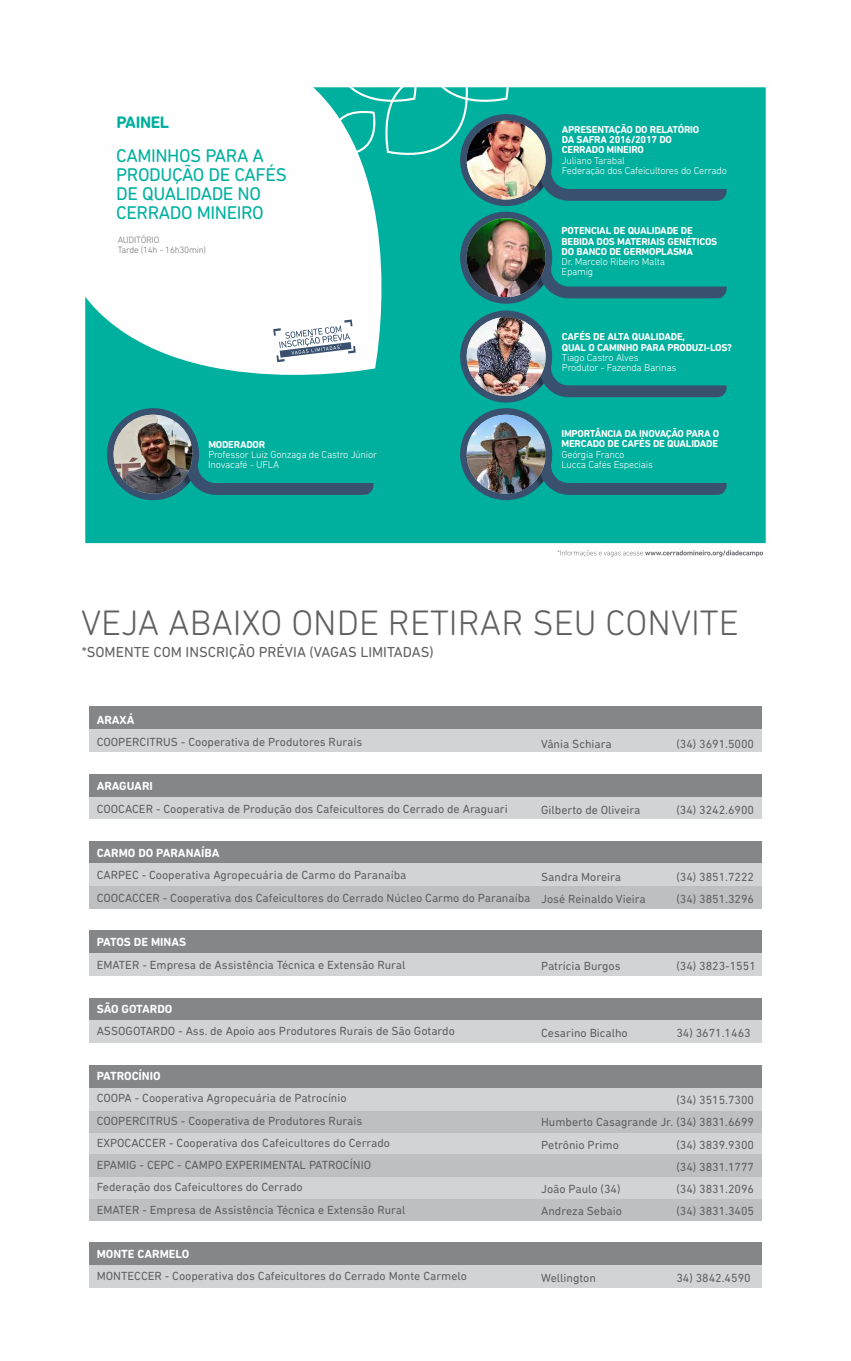
<style>
.page{position:relative;width:851px;height:1361px;background:#fff}
.page>*{position:absolute;margin:0;border:0;box-sizing:border-box;transform-origin:0 0}
.t1{font:300 36px "DIN Next Rounded LT Pro";color:#606062}
.t2{font:18.75px/18.9px "DIN Next Rounded LT Pro";letter-spacing:-.025em;color:#00b09f}
.t3{font:700 16.95px "DIN Next Rounded LT Pro";letter-spacing:-.025em;color:#00b09f}
.t4{font:14.7px "DIN Next Rounded LT Pro";color:#606062}
.t5{font:12px/22.2px "DIN Next Rounded LT Pro";color:#606062}
.t6{font:700 12px "DIN Next Rounded LT Pro";color:#fefefe}
.t7{font:700 10.2px/10.4px "DIN Next Rounded LT Pro";letter-spacing:-.025em;color:#fefefe}
.t8{font:300 10.2px/10.4px "DIN Next Rounded LT Pro";letter-spacing:-.025em;color:#fefefe}
.t9{font:300 9.3px/9.3px "DIN Next Rounded LT Pro";letter-spacing:-.025em;color:#727376}
</style>
<div class="page">
<div style="left:82px;top:84px;width:686px;height:462px;background:#00b09f"></div>
<svg style="left:86px;top:88px;width:296px;height:287px;background:#ecf8f7"></svg>
<div style="left:79px;top:81px;width:692px;height:468px;border:6px solid #fefefe"></div>
<svg style="left:557px;top:550px;width:206px;height:7px"></svg>
<svg style="left:460px;top:408px;width:266px;height:92px"></svg>
<img style="left:466px;top:415px;width:79px;height:78px;border-radius:50%">
<svg style="left:460px;top:212px;width:266px;height:92px"></svg>
<img style="left:466px;top:218px;width:79px;height:79px;border-radius:50%">
<svg style="left:460px;top:310px;width:266px;height:92px"></svg>
<img style="left:466px;top:317px;width:79px;height:79px;border-radius:50%">
<svg style="left:331px;top:84px;width:395px;height:122px"></svg>
<svg style="left:273px;top:319px;width:83px;height:43px;background:#cfd5dc"></svg>
<svg style="left:107px;top:408px;width:266px;height:92px"></svg>
<img style="left:114px;top:415px;width:78px;height:78px;border-radius:50%">
<div style="left:89px;top:1265px;width:672px;height:22px;background:#d2d3d5"></div>
<div style="left:89px;top:1198px;width:672px;height:22px;background:#bdbfc1"></div>
<div style="left:89px;top:1243px;width:672px;height:22px;background:#848688"></div>
<div style="left:89px;top:1176px;width:672px;height:22px;background:#d2d3d5"></div>
<div style="left:89px;top:1132px;width:672px;height:22px;background:#d2d3d5"></div>
<div style="left:89px;top:1154px;width:672px;height:22px;background:#bdbfc1"></div>
<div style="left:89px;top:1066px;width:672px;height:22px;background:#848688"></div>
<div style="left:89px;top:1110px;width:672px;height:22px;background:#bdbfc1"></div>
<div style="left:89px;top:1088px;width:672px;height:22px;background:#d2d3d5"></div>
<div style="left:89px;top:998px;width:672px;height:22px;background:#848688"></div>
<div style="left:89px;top:1020px;width:672px;height:23px;background:#d2d3d5"></div>
<div style="left:89px;top:930px;width:672px;height:23px;background:#848688"></div>
<div style="left:89px;top:953px;width:672px;height:22px;background:#d2d3d5"></div>
<div style="left:89px;top:796px;width:672px;height:23px;background:#d2d3d5"></div>
<div style="left:89px;top:774px;width:672px;height:22px;background:#848688"></div>
<div style="left:89px;top:729px;width:672px;height:22px;background:#d2d3d5"></div>
<div style="left:89px;top:841px;width:672px;height:23px;background:#848688"></div>
<div style="left:89px;top:886px;width:672px;height:22px;background:#bdbfc1"></div>
<div style="left:89px;top:864px;width:672px;height:22px;background:#d2d3d5"></div>
<div style="left:89px;top:706px;width:672px;height:23px;background:#848688"></div>
<h3 class="t3" style="left:116px;top:116px;width:54px">PAINEL</h3>
<h2 class="t2" style="left:116px;top:148px;width:172px">CAMINHOS PARA A<br>PRODUÇÃO DE CAFÉS<br>DE QUALIDADE NO<br>CERRADO MINEIRO</h2>
<p class="t9" style="left:118px;top:236px;width:90px">AUDITÓRIO<br>Tarde (14h - 16h30min)</p>
<p class="t7" style="left:208px;top:440px;width:58px">MODERADOR</p>
<p class="t8" style="left:208px;top:450px;width:170px">Professor Luiz Gonzaga de Castro Júnior<br>Inovacafé - UFLA</p>
<p class="t7" style="left:562px;top:125px;width:139px">APRESENTAÇÃO DO RELATÓRIO<br>DA SAFRA 2016/2017 DO<br>CERRADO MINEIRO</p>
<p class="t8" style="left:562px;top:156px;width:166px">Juliano Tarabal<br>Federação dos Cafeicultores do Cerrado</p>
<p class="t7" style="left:561px;top:226px;width:157px">POTENCIAL DE QUALIDADE DE<br>BEBIDA DOS MATERIAIS GENÉTICOS<br>DO BANCO DE GERMOPLASMA</p>
<p class="t8" style="left:561px;top:257px;width:105px">Dr. Marcelo Ribeiro Malta<br>Epamig</p>
<p class="t7" style="left:562px;top:333px;width:172px">CAFÉS DE ALTA QUALIDADE,<br>QUAL O CAMINHO PARA PRODUZI-LOS?</p>
<p class="t8" style="left:562px;top:353px;width:116px">Tiago Castro Alves<br>Produtor - Fazenda Barinas</p>
<p class="t7" style="left:561px;top:429px;width:159px">IMPORTÂNCIA DA INOVAÇÃO PARA O<br>MERCADO DE CAFÉS DE QUALIDADE</p>
<p class="t8" style="left:561px;top:450px;width:93px">Geórgia Franco<br>Lucca Cafés Especiais</p>
<h1 class="t1" style="left:81px;top:608px;width:659px">VEJA ABAIXO ONDE RETIRAR SEU CONVITE</h1>
<p class="t4" style="left:82px;top:646px;width:353px">*SOMENTE COM INSCRIÇÃO PRÉVIA (VAGAS LIMITADAS)</p>
<p class="t6" style="left:97px;top:714px;width:39px">ARAXÁ</p>
<p class="t5" style="left:97px;top:731px;width:267px">COOPERCITRUS - Cooperativa de Produtores Rurais</p>
<p class="t6" style="left:97px;top:781px;width:58px">ARAGUARI</p>
<p class="t5" style="left:97px;top:798px;width:412px">COOCACER - Cooperativa de Produção dos Cafeicultores do Cerrado de Araguari</p>
<p class="t6" style="left:97px;top:848px;width:124px">CARMO DO PARANAÍBA</p>
<p class="t5" style="left:97px;top:865px;width:435px">CARPEC - Cooperativa Agropecuária de Carmo do Paranaíba<br>COOCACCER - Cooperativa dos Cafeicultores do Cerrado Núcleo Carmo do Paranaíba</p>
<p class="t6" style="left:97px;top:937px;width:91px">PATOS DE MINAS</p>
<p class="t5" style="left:97px;top:954px;width:310px">EMATER - Empresa de Assistência Técnica e Extensão Rural</p>
<p class="t6" style="left:97px;top:1004px;width:77px">SÃO GOTARDO</p>
<p class="t5" style="left:97px;top:1021px;width:360px">ASSOGOTARDO - Ass. de Apoio aos Produtores Rurais de São Gotardo</p>
<p class="t6" style="left:97px;top:1071px;width:65px">PATROCÍNIO</p>
<p class="t5" style="left:97px;top:1088px;width:310px">COOPA - Cooperativa Agropecuária de Patrocínio COOPERCITRUS - Cooperativa de Produtores Rurais EXPOCACCER - Cooperativa dos Cafeicultores do Cerrado EPAMIG - CEPC - CAMPO EXPERIMENTAL PATROCÍNIO Federação dos Cafeicultores do Cerrado<br>EMATER - Empresa de Assistência Técnica e Extensão Rural</p>
<p class="t6" style="left:97px;top:1249px;width:94px">MONTE CARMELO</p>
<p class="t5" style="left:97px;top:1266px;width:372px">MONTECCER - Cooperativa dos Cafeicultores do Cerrado Monte Carmelo</p>
<p class="t5" style="left:541px;top:733px;width:72px">Vânia Schiara</p>
<p class="t5" style="left:676px;top:733px;width:79px">(34) 3691.5000</p>
<p class="t5" style="left:541px;top:800px;width:101px">Gilberto de Oliveira</p>
<p class="t5" style="left:676px;top:800px;width:79px">(34) 3242.6900</p>
<p class="t5" style="left:541px;top:867px;width:106px">Sandra Moreira<br>José Reinaldo Vieira</p>
<p class="t5" style="left:676px;top:867px;width:79px">(34) 3851.7222 (34) 3851.3296</p>
<p class="t5" style="left:541px;top:956px;width:81px">Patrícia Burgos</p>
<p class="t5" style="left:676px;top:956px;width:81px">(34) 3823-1551</p>
<p class="t5" style="left:541px;top:1023px;width:88px">Cesarino Bicalho</p>
<p class="t5" style="left:676px;top:1023px;width:76px">34) 3671.1463</p>
<p class="t5" style="left:676px;top:1090px;width:79px">(34) 3515.7300</p>
<p class="t5" style="left:676px;top:1134px;width:79px;text-align:justify">(34) 3839.9300 (34) 3831.1777 (34) 3831.2096 (34) 3831.3405</p>
<p class="t5" style="left:541px;top:1112px;width:214px">Humberto Casagrande Jr. (34) 3831.6699<br>Petrônio Primo</p>
<p class="t5" style="left:541px;top:1179px;width:82px">João Paulo (34)<br>Andreza Sebaio</p>
<p class="t5" style="left:541px;top:1268px;width:56px">Wellington</p>
<p class="t5" style="left:676px;top:1268px;width:76px">34) 3842.4590</p>
</div>
